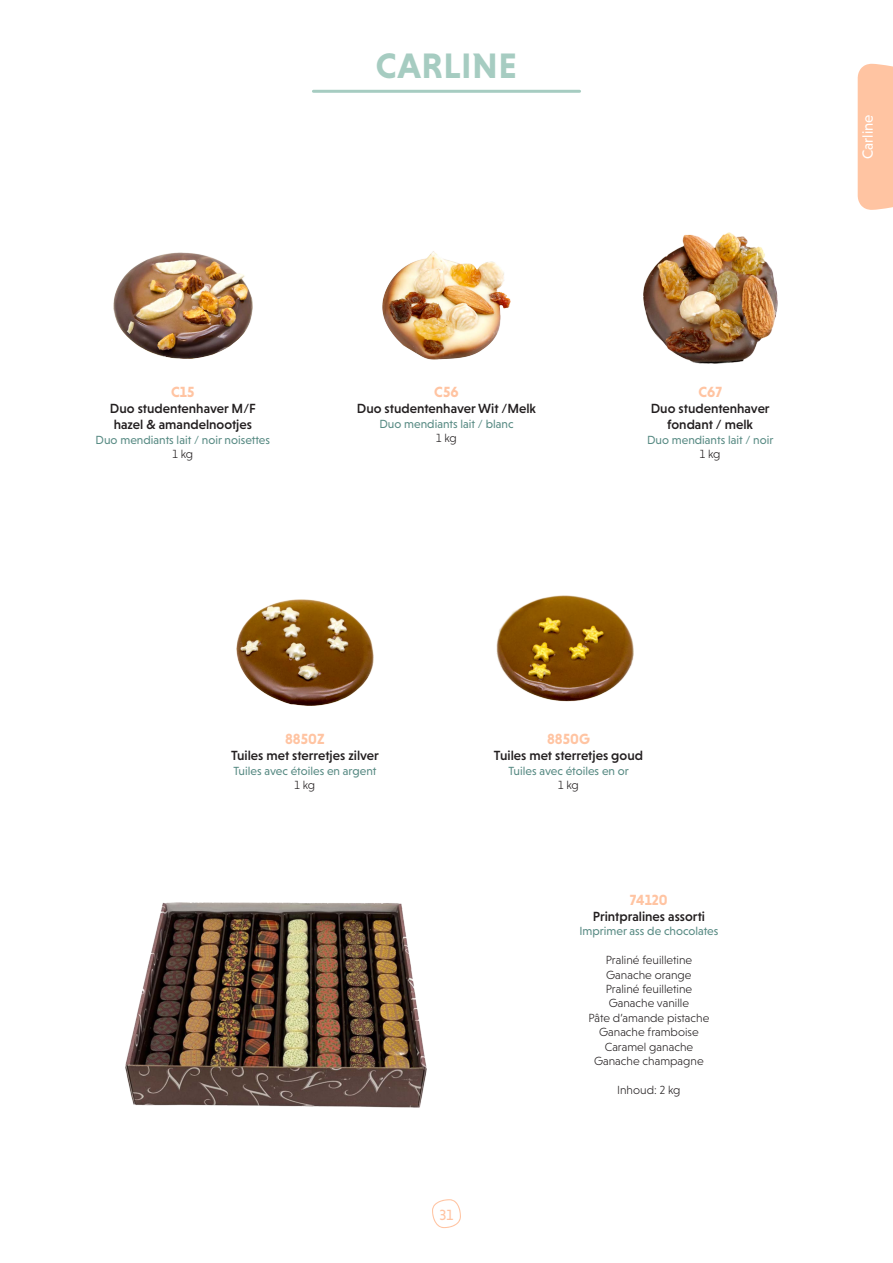
<style>
.page{position:relative;width:893px;height:1263px;background:#fff}
.page>*{position:absolute;margin:0;border:0;box-sizing:border-box;transform-origin:0 0}
.Titel{font:700 36px "Niveau Grotesk";letter-spacing:.015em;color:#a6ccc1}
.t1{font:15px "Niveau Grotesk Bold Small Caps";color:#ffc4a2}
.t2{font:15px "Niveau Grotesk";color:#fff}
.t3{font:15px "Niveau Grotesk";color:#ffc4a2}
.t4{font:500 13.5px/16.2px "Niveau Grotesk";color:#231f20;text-align:center}
.t5{font:300 12px "Niveau Grotesk";color:#231f20}
.t6{font:12px/14.4px "Niveau Grotesk";color:#578a83;text-align:center}
.s1{font-weight:300;color:#231f20}
</style>
<div class="page">
<div style="left:858px;top:64px;width:35px;height:146px;background:#ffc4a2"></div>
<svg style="left:432px;top:1199px;width:29px;height:29px"></svg>
<hr style="left:313px;top:90px;width:267px;height:3px;background:#a6ccc1">
<img style="left:114px;top:252px;width:138px;height:106px">
<img style="left:382px;top:251px;width:129px;height:108px">
<img style="left:643px;top:232px;width:134px;height:132px">
<img style="left:236px;top:600px;width:138px;height:105px">
<img style="left:497px;top:596px;width:137px;height:106px">
<img style="left:126px;top:902px;width:300px;height:206px">
<p class="Titel" style="left:376px;top:45px;width:143px">CARLINE</p>
<p class="t1" style="left:171px;top:383px;width:25px">C15</p>
<p class="t4" style="left:110px;top:400px;width:147px">Duo studentenhaver M/F</p>
<p class="t4" style="left:114px;top:417px;width:140px">hazel &amp; amandelnootjes</p>
<p class="t6" style="left:96px;top:432px;width:176px">Duo mendiants lait / noir noisettes</p>
<p class="t5" style="left:172px;top:447px;width:22px">1 kg</p>
<p class="t1" style="left:434px;top:383px;width:26px">C56</p>
<p class="t4" style="left:357px;top:400px;width:181px">Duo studentenhaver Wit /Melk</p>
<p class="t6" style="left:379px;top:416px;width:136px">Duo mendiants lait / blanc</p>
<p class="t5" style="left:436px;top:431px;width:22px">1 kg</p>
<p class="t2" style="left:859px;top:159px;width:46px;rotate:-90deg">Carline</p>
<p class="t1" style="left:698px;top:383px;width:25px">C67</p>
<p class="t4" style="left:651px;top:400px;width:120px">Duo studentenhaver fondant / melk</p>
<p class="t6" style="left:647px;top:432px;width:128px">Duo mendiants lait / noir<br><span class="s1">1 kg</span></p>
<p class="t1" style="left:285px;top:730px;width:41px">8850Z</p>
<p class="t4" style="left:231px;top:748px;width:149px">Tuiles met sterretjes zilver</p>
<p class="t6" style="left:233px;top:763px;width:144px">Tuiles avec étoiles en argent</p>
<p class="t5" style="left:294px;top:778px;width:22px">1 kg</p>
<p class="t1" style="left:547px;top:730px;width:44px">8850G</p>
<p class="t4" style="left:494px;top:748px;width:151px">Tuiles met sterretjes goud</p>
<p class="t6" style="left:508px;top:763px;width:122px">Tuiles avec étoiles en or</p>
<p class="t5" style="left:558px;top:778px;width:22px">1 kg</p>
<p class="t1" style="left:630px;top:891px;width:39px">74120</p>
<p class="t4" style="left:593px;top:908px;width:114px">Printpralines assorti</p>
<p class="t6" style="left:579px;top:924px;width:141px">Imprimer ass de chocolates</p>
<p class="t5" style="left:606px;top:953px;width:88px">Praliné feuilletine</p>
<p class="t5" style="left:606px;top:968px;width:87px">Ganache orange</p>
<p class="t5" style="left:606px;top:982px;width:88px">Praliné feuilletine</p>
<p class="t5" style="left:609px;top:996px;width:82px">Ganache vanille</p>
<p class="t5" style="left:588px;top:1011px;width:122px">Pâte d’amande pistache</p>
<p class="t5" style="left:599px;top:1025px;width:101px">Ganache framboise</p>
<p class="t5" style="left:605px;top:1040px;width:90px">Caramel ganache</p>
<p class="t5" style="left:594px;top:1054px;width:111px">Ganache champagne</p>
<p class="t5" style="left:617px;top:1083px;width:65px">Inhoud: 2 kg</p>
<p class="t3" style="left:440px;top:1206px;width:15px">31</p>
</div>
